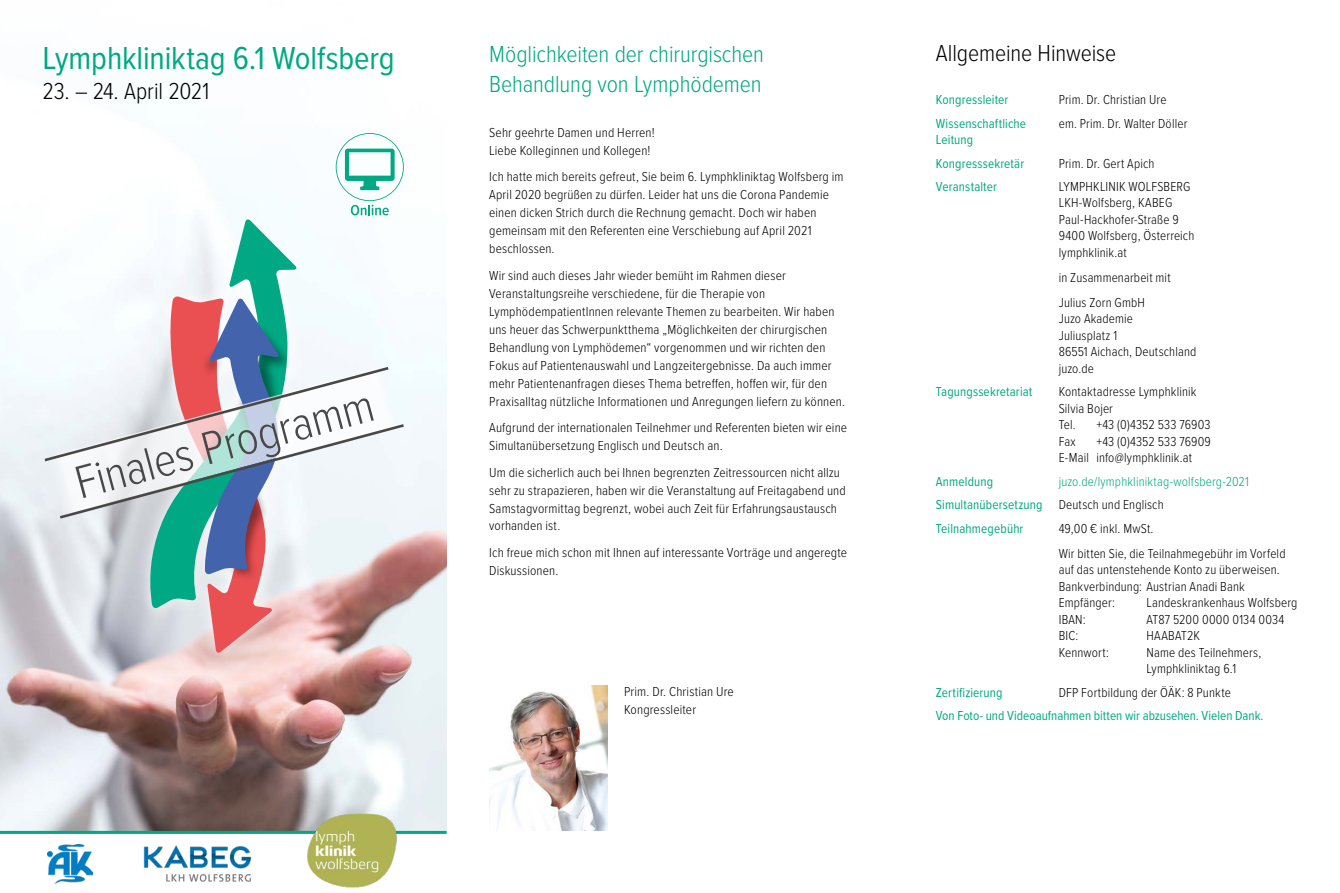
<style>
.page{position:relative;width:1340px;height:893px;background:#fff}
.page>*{position:absolute;margin:0;border:0;box-sizing:border-box;transform-origin:0 0}
.t1{font:300 48px "Proxima Nova Cond";color:#484847}
.t2{font:33px "Proxima Nova Cond";letter-spacing:-.005em;color:#00a983}
.t3{font:300 24px/30px "Proxima Nova Cond";letter-spacing:-.005em;color:#00a983}
.t4{font:300 24px "Proxima Nova Cond";letter-spacing:-.005em;color:#000}
.t5{font:300 13.5px/18px "Proxima Nova Cond";letter-spacing:.01em;color:#000}
.t6{font:13.5px/16.5px "Proxima Nova Cond";letter-spacing:.01em;color:#00a983}
.t7{font:300 13.5px/23.4px "Proxima Nova Cond";letter-spacing:.01em;color:#00a983}
.s1{font-weight:400}
.s2{color:#000}
</style>
<div class="page">
<img style="left:0;top:163px;width:446px;height:668px">
<hr style="left:0;top:831px;width:446px;height:3px;background:#00a983">
<div style="left:135px;top:205px;width:176px;height:462px;background:#fff;opacity:.75"></div>
<svg style="left:150px;top:219px;width:146px;height:77px;fill:#f5f9fc"></svg>
<img style="left:47px;top:844px;width:45px;height:40px">
<img style="left:300px;top:813px;width:99px;height:75px">
<img style="left:143px;top:845px;width:109px;height:37px">
<img style="left:489px;top:685px;width:118px;height:146px">
<svg style="left:42px;top:296px;width:365px;height:357px"></svg>
<svg style="left:336px;top:133px;width:68px;height:82px"></svg>
<h2 class="t2" style="left:43px;top:33px;width:353px">Lymphkliniktag 6.1 Wolfsberg</h2>
<h3 class="t4" style="left:43px;top:73px;width:168px">23. – 24. April 2021</h3>
<h1 class="t1" style="left:67px;top:449px;width:309px;rotate:-15deg">Finales Programm</h1>
<h3 class="t3" style="left:489px;top:38px;width:276px">Möglichkeiten der chirurgischen<br>Behandlung von Lymphödemen</h3>
<p class="t5" style="left:489px;top:122px;width:167px">Sehr geehrte Damen und Herren!<br>Liebe Kolleginnen und Kollegen!</p>
<p class="t5" style="left:489px;top:167px;width:356px">Ich hatte mich bereits gefreut, Sie beim 6. Lymphkliniktag Wolfsberg im April 2020 begrüßen zu dürfen. Leider hat uns die Corona Pandemie einen dicken Strich durch die Rechnung gemacht. Doch wir haben gemeinsam mit den Referenten eine Verschiebung auf April 2021 beschlossen.</p>
<p class="t5" style="left:489px;top:265px;width:357px">Wir sind auch dieses Jahr wieder bemüht im Rahmen dieser Veranstaltungsreihe verschiedene, für die Therapie von LymphödempatientInnen relevante Themen zu bearbeiten. Wir haben uns heuer das Schwerpunktthema „Möglichkeiten der chirurgischen Behandlung von Lymphödemen“ vorgenommen und wir richten den Fokus auf Patientenauswahl und Langzeitergebnisse. Da auch immer mehr Patientenanfragen dieses Thema betreffen, hoffen wir, für den Praxisalltag nützliche Informationen und Anregungen liefern zu können.</p>
<p class="t5" style="left:489px;top:418px;width:359px">Aufgrund der internationalen Teilnehmer und Referenten bieten wir eine<br>Simultanübersetzung Englisch und Deutsch an.</p>
<p class="t5" style="left:489px;top:462px;width:358px">Um die sicherlich auch bei Ihnen begrenzten Zeitressourcen nicht allzu sehr zu strapazieren, haben wir die Veranstaltung auf Freitagabend und Samstagvormittag begrenzt, wobei auch Zeit für Erfahrungsaustausch vorhanden ist.</p>
<p class="t5" style="left:489px;top:543px;width:359px">Ich freue mich schon mit Ihnen auf interessante Vorträge und angeregte<br>Diskussionen.</p>
<p class="t5" style="left:624px;top:681px;width:111px">Prim. Dr. Christian Ure<br>Kongressleiter</p>
<h3 class="t4" style="left:935px;top:36px;width:182px">Allgemeine Hinweise</h3>
<p class="t6" style="left:935px;top:91px;width:74px">Kongressleiter</p>
<p class="t5" style="left:1058px;top:90px;width:109px">Prim. Dr. Christian Ure</p>
<p class="t6" style="left:935px;top:114px;width:92px">Wissenschaftliche<br>Leitung</p>
<p class="t5" style="left:1058px;top:113px;width:130px">em. Prim. Dr. Walter Döller</p>
<p class="t6" style="left:935px;top:154px;width:90px">Kongresssekretär</p>
<p class="t5" style="left:1058px;top:153px;width:97px">Prim. Dr. Gert Apich</p>
<p class="t6" style="left:935px;top:178px;width:63px">Veranstalter</p>
<p class="t5" style="left:1058px;top:178px;width:137px;line-height:16.5px">LYMPHKLINIK WOLFSBERG<br>LKH-Wolfsberg, KABEG<br>Paul-Hackhofer-Straße 9<br>9400 Wolfsberg, Österreich lymphklinik.at</p>
<p class="t5" style="left:1058px;top:264px;width:113px;line-height:25px">in Zusammenarbeit mit<br>Julius Zorn GmbH</p>
<p class="t5" style="left:1058px;top:310px;width:139px;line-height:16.5px">Juzo Akademie<br>Juliusplatz 1<br>86551 Aichach, Deutschland juzo.de</p>
<p class="t6" style="left:935px;top:383px;width:98px">Tagungssekretariat</p>
<p class="t5" style="left:1058px;top:383px;width:139px;line-height:16.5px">Kontaktadresse Lymphklinik<br>Silvia Bojer<br>Tel.</p>
<p class="t5" style="left:1096px;top:415px;width:116px">+43 (0)4352 533 76903</p>
<p class="t5" style="left:1058px;top:432px;width:154px;line-height:16.5px;text-indent:38px">+43 (0)4352 533 76909<br>E-Mail info@lymphklinik.at</p>
<p class="t5" style="left:1058px;top:432px;width:18px">Fax</p>
<p class="t7" style="left:935px;top:469px;width:315px;text-indent:123px">juzo.de/lymphkliniktag-wolfsberg-2021<br><span class="s1">Simultanübersetzung</span> <span class="s2">Deutsch und Englisch<br></span><span class="s1">Teilnahmegebühr</span></p>
<p class="t6" style="left:935px;top:472px;width:59px">Anmeldung</p>
<p class="t5" style="left:1058px;top:515px;width:228px;line-height:25px">49,00 € inkl. MwSt.<br>Wir bitten Sie, die Teilnahmegebühr im Vorfeld</p>
<p class="t5" style="left:1058px;top:561px;width:223px;line-height:16.5px">auf das untenstehende Konto zu überweisen.<br>Bankverbindung: Austrian Anadi Bank<br>Empfänger:</p>
<p class="t5" style="left:1146px;top:593px;width:152px">Landeskrankenhaus Wolfsberg</p>
<p class="t5" style="left:1058px;top:609px;width:28px">IBAN:</p>
<p class="t5" style="left:1146px;top:609px;width:139px">AT87 5200 0000 0134 0034</p>
<p class="t5" style="left:1058px;top:626px;width:21px">BIC:</p>
<p class="t5" style="left:1146px;top:626px;width:55px">HAABAT2K</p>
<p class="t5" style="left:1058px;top:642px;width:52px">Kennwort:</p>
<p class="t5" style="left:1146px;top:643px;width:116px;line-height:16.5px">Name des Teilnehmers,<br>Lymphkliniktag 6.1</p>
<p class="t6" style="left:935px;top:683px;width:68px">Zertifizierung</p>
<p class="t5" style="left:1058px;top:682px;width:174px">DFP Fortbildung der ÖÄK: 8 Punkte</p>
<p class="t6" style="left:935px;top:707px;width:329px">Von Foto- und Videoaufnahmen bitten wir abzusehen. Vielen Dank.</p>
</div>
